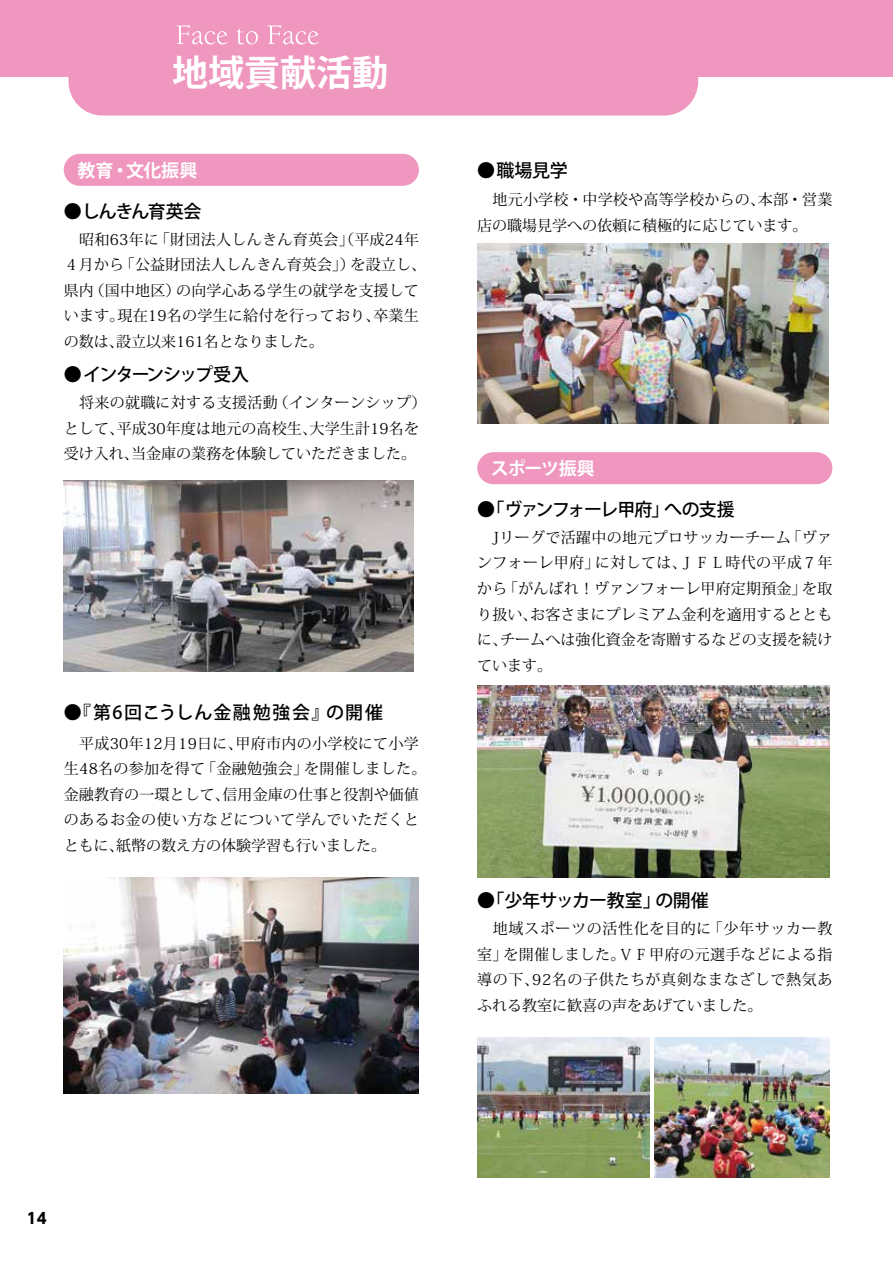
<style>
.page{position:relative;width:893px;height:1263px;background:#fff}
.page>*{position:absolute;margin:0;border:0;box-sizing:border-box;transform-origin:0 0}
.t1{font:700 36px "Koz Go Pro";color:#fff}
.t2{font:500 18px "Koz Go Pro";letter-spacing:.075em;color:#000}
.t3{font:500 18px "Koz Go Pro";letter-spacing:-.065em;color:#000}
.t4{font:500 18px "Koz Go Pro";letter-spacing:-.025em;color:#000}
.t5{font:700 18px "Koz Go Pro";letter-spacing:-.015em;color:#fff}
.t6{font:500 18px "Koz Go Pro";letter-spacing:-.045em;color:#000}
.t7{font:500 18px "Koz Go Pro";letter-spacing:-.09em;color:#000}
.t8{font:15px/25.5px "Koz Min Pro";letter-spacing:.01em;color:#000}
.t9{font:700 15px "UD Shin Go NT Pro";color:#000}
</style>
<div class="page">
<div style="left:0;top:0;width:893px;height:76px;background:#ef97be"></div>
<div style="left:68px;top:37px;width:630px;height:79px;background:#ef97be;border-radius:34px"></div>
<svg style="left:176px;top:26px;width:52px;height:18px"></svg>
<svg style="left:237px;top:29px;width:21px;height:15px"></svg>
<svg style="left:268px;top:26px;width:51px;height:18px"></svg>
<div style="left:64px;top:154px;width:355px;height:32px;background:#ef97be;border-radius:16px"></div>
<div style="left:477px;top:452px;width:355px;height:32px;background:#ef97be;border-radius:16px"></div>
<img style="left:64px;top:480px;width:350px;height:191px">
<img style="left:477px;top:685px;width:352px;height:192px">
<img style="left:64px;top:877px;width:354px;height:216px">
<img style="left:477px;top:244px;width:352px;height:180px">
<img style="left:477px;top:1037px;width:173px;height:140px">
<img style="left:655px;top:1037px;width:175px;height:140px">
<h1 class="t1" style="left:172px;top:50px;width:217px">地域貢献活動</h1>
<p class="t5" style="left:77px;top:158px;width:122px">教育・文化振興</p>
<p class="t6" style="left:64px;top:199px;width:139px">●しんきん育英会</p>
<p class="t8" style="left:64px;top:226px;width:364px">　昭和63年に「財団法人しんきん育英会」（平成24年<br>４月から「公益財団法人しんきん育英会」）を設立し、県内（国中地区）の向学心ある学生の就学を支援しています。現在19名の学生に給付を行っており、卒業生の数は、設立以来161名となりました。</p>
<p class="t7" style="left:64px;top:363px;width:187px">● インターンシップ受入</p>
<p class="t8" style="left:64px;top:389px;width:364px">　将来の就職に対する支援活動（インターンシップ）として、平成30年度は地元の高校生、大学生計19名を受け入れ、当金庫の業務を体験していただきました。</p>
<p class="t2" style="left:64px;top:700px;width:321px">●『第6回こうしん金融勉強会』の開催</p>
<p class="t8" style="left:64px;top:730px;width:364px">　平成30年12月19日に、甲府市内の小学校にて小学生48名の参加を得て「金融勉強会」を開催しました。金融教育の一環として、信用金庫の仕事と役割や価値のあるお金の使い方などについて学んでいただくとともに、紙幣の数え方の体験学習も行いました。</p>
<p class="t6" style="left:477px;top:159px;width:92px">●職場見学</p>
<p class="t8" style="left:477px;top:187px;width:357px">　地元小学校・中学校や高等学校からの、本部・営業店の職場見学への依頼に積極的に応じています。</p>
<p class="t5" style="left:491px;top:457px;width:106px">スポーツ振興</p>
<p class="t3" style="left:477px;top:498px;width:259px">●「ヴァンフォーレ甲府」への支援</p>
<p class="t8" style="left:477px;top:524px;width:357px;text-align:justify">　Jリーグで活躍中の地元プロサッカーチーム「ヴァンフォーレ甲府」に対しては、ＪＦＬ時代の平成７年から「がんばれ！ヴァンフォーレ甲府定期預金」を取り扱い、お客さまにプレミアム金利を適用するとともに、チームへは強化資金を寄贈するなどの支援を続けています。</p>
<p class="t4" style="left:477px;top:889px;width:233px">●「少年サッカー教室」の開催</p>
<p class="t8" style="left:477px;top:915px;width:357px;text-align:justify">　地域スポーツの活性化を目的に「少年サッカー教室」を開催しました。ＶＦ甲府の元選手などによる指導の下、92名の子供たちが真剣なまなざしで熱気あふれる教室に歓喜の声をあげていました。</p>
<p class="t9" style="left:27px;top:1206px;width:21px">14</p>
</div>
